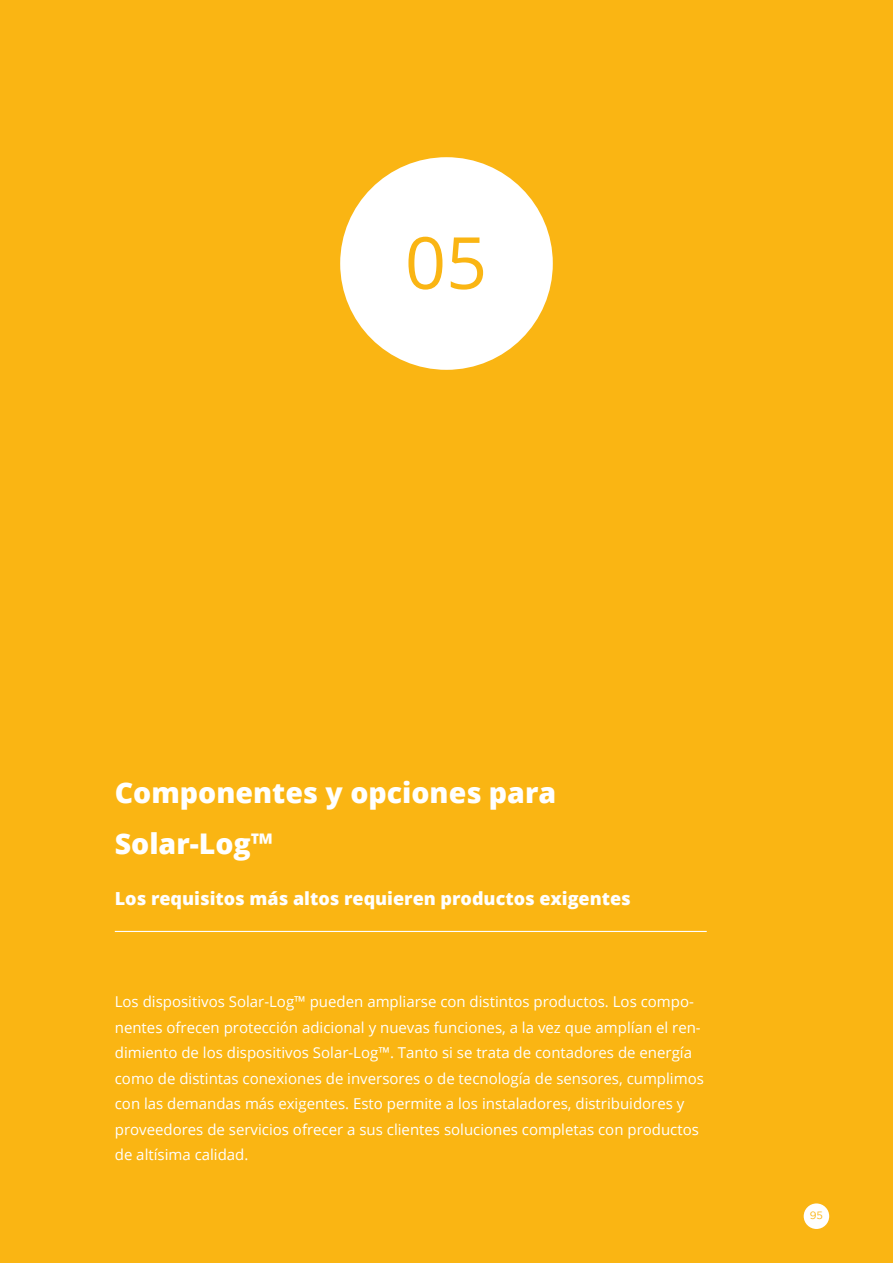
<style>
.page{position:relative;width:893px;height:1263px;background:#fab513}
.page>*{position:absolute;margin:0;border:0;box-sizing:border-box;transform-origin:0 0}
.t1{font:72px "Open Sans";color:#fab513}
.t2{font:800 28.5px/51px "Open Sans";color:#fff}
.t3{font:800 18px "Open Sans";color:#fff}
.t4{font:15px/25.5px "Open Sans";color:#fff}
.t5{font:10.5px "Gotham";color:#fab513}
</style>
<div class="page">
<div style="left:804px;top:1203px;width:25px;height:26px;background:#fff;border-radius:50%"></div>
<hr style="left:115px;top:931px;width:592px;height:1px;background:#fff">
<div style="left:340px;top:157px;width:213px;height:213px;background:#fff;border-radius:50%"></div>
<h1 class="t1" style="left:405px;top:213px;width:84px">05</h1>
<h2 class="t2" style="left:115px;top:766px;width:443px">Componentes y opciones para<br>Solar-Log™</h2>
<p class="t3" style="left:115px;top:885px;width:517px">Los requisitos más altos requieren productos exigentes</p>
<p class="t4" style="left:115px;top:989px;width:591px">Los dispositivos Solar-Log™ pueden ampliarse con distintos productos. Los compo&shy;nentes ofrecen protección adicional y nuevas funciones, a la vez que amplían el ren&shy;dimiento de los dispositivos Solar-Log™. Tanto si se trata de contadores de energía como de distintas conexiones de inversores o de tecnología de sensores, cumplimos con las demandas más exigentes. Esto permite a los instaladores, distribuidores y proveedores de servicios ofrecer a sus clientes soluciones completas con productos de altísima calidad.</p>
<p class="t5" style="left:810px;top:1209px;width:15px">95</p>
</div>
